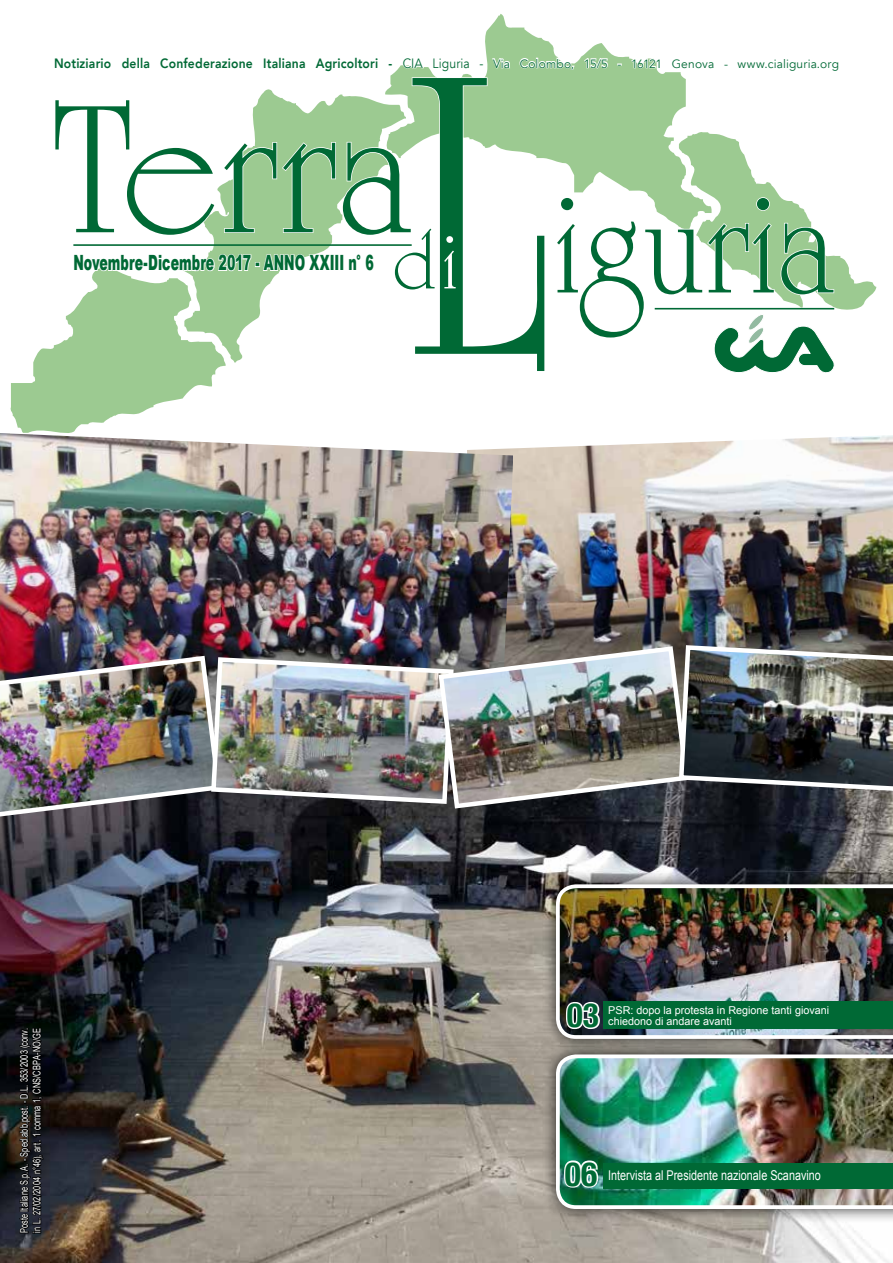
<style>
.page{position:relative;width:893px;height:1263px;background:#fff}
.page>*{position:absolute;margin:0;border:0;box-sizing:border-box;transform-origin:0 0}
.t1{font:429.45px "University Roman";color:#006935}
.t2{font:196.05px "University Roman";color:#006935}
.t3{font:150.75px "University Roman";color:#006935}
.t4{font:83.4px "University Roman";color:#006935}
.t5{font:700 condensed 33.6px "Helvetica Neue";color:#006935}
.t6{font:900 21px "Arial";letter-spacing:.005em;color:#006935;scale:.6 1}
.t7{font:800 13.5px "Avenir";letter-spacing:.015em;color:#006935;scale:.9 1}
.t8{font:13.5px "Arial";color:#fff;scale:.8 1}
.t9{font:10.8px/10.5px "Arial";color:#fff}
.t10{font:10.5px/12.6px "Arial";letter-spacing:.02em;color:#fff;scale:.7 1}
.s1{font-weight:400}
.s2{font-weight:400;font-size:12px}
.s3{font-size:83.4px;color:#fff}
</style>
<div class="page">
<img style="left:0;top:821px;width:893px;height:442px">
<div style="left:542px;top:1040px;width:351px;height:183px;background:#000;opacity:.75"></div>
<img style="left:556px;top:1054px;width:337px;height:155px">
<svg style="left:562px;top:1158px;width:38px;height:32px"></svg>
<div style="left:542px;top:870px;width:351px;height:183px;background:#000;opacity:.75"></div>
<img style="left:556px;top:884px;width:337px;height:155px">
<svg style="left:564px;top:999px;width:38px;height:32px"></svg>
<div style="left:604px;top:1001px;width:289px;height:28px;background:#006935"></div>
<div style="left:604px;top:1163px;width:289px;height:25px;background:#006935"></div>
<svg style="left:12px;top:1027px;width:34px;height:207px;background:#111214"></svg>
<svg style="left:485px;top:14px;width:125px;height:39px"></svg>
<svg style="left:10px;top:53px;width:866px;height:380px"></svg>
<img style="left:513px;top:435px;width:380px;height:208px">
<img style="left:0;top:433px;width:513px;height:210px">
<img style="left:0;top:643px;width:893px;height:178px">
<p class="t7" style="left:54px;top:52px;width:874px">Notiziario della Confederazione Italiana Agricoltori - <span class="s1">CIA Liguria -</span> <span class="s2">Via Colombo, 15/5 - 16121 Genova - www.cialiguria.org</span></p>
<h1 class="t1" style="left:411px;top:-32px;width:149px">L</h1>
<h2 class="t2" style="left:55px;top:56px;width:358px">Terra</h2>
<h3 class="t6" style="left:73px;top:247px;width:502px">Novembre-Dicembre 2017 - ANNO XXIII n° 6</h3>
<h3 class="t3" style="left:442px;top:157px;width:393px"><span class="s3">i</span> iguria</h3>
<h3 class="t4" style="left:393px;top:213px;width:43px">d</h3>
<p class="t10" style="left:18px;top:1233px;width:295px;rotate:-90deg">Poste Italiane S.p.A. - Sped.abb.post. - D.L. 353/2003 (conv. in L. 27/02/2004 n°46), art. 1 comma 1, CNS/CBPA-NO/GE</p>
<h3 class="t5" style="left:567px;top:987px;width:34px">03</h3>
<p class="t9" style="left:608px;top:1005px;width:222px">PSR: dopo la protesta in Regione tanti giovani chiedono di andare avanti</p>
<h3 class="t5" style="left:565px;top:1146px;width:34px">06</h3>
<p class="t8" style="left:608px;top:1167px;width:267px">Intervista al Presidente nazionale Scanavino</p>
</div>
